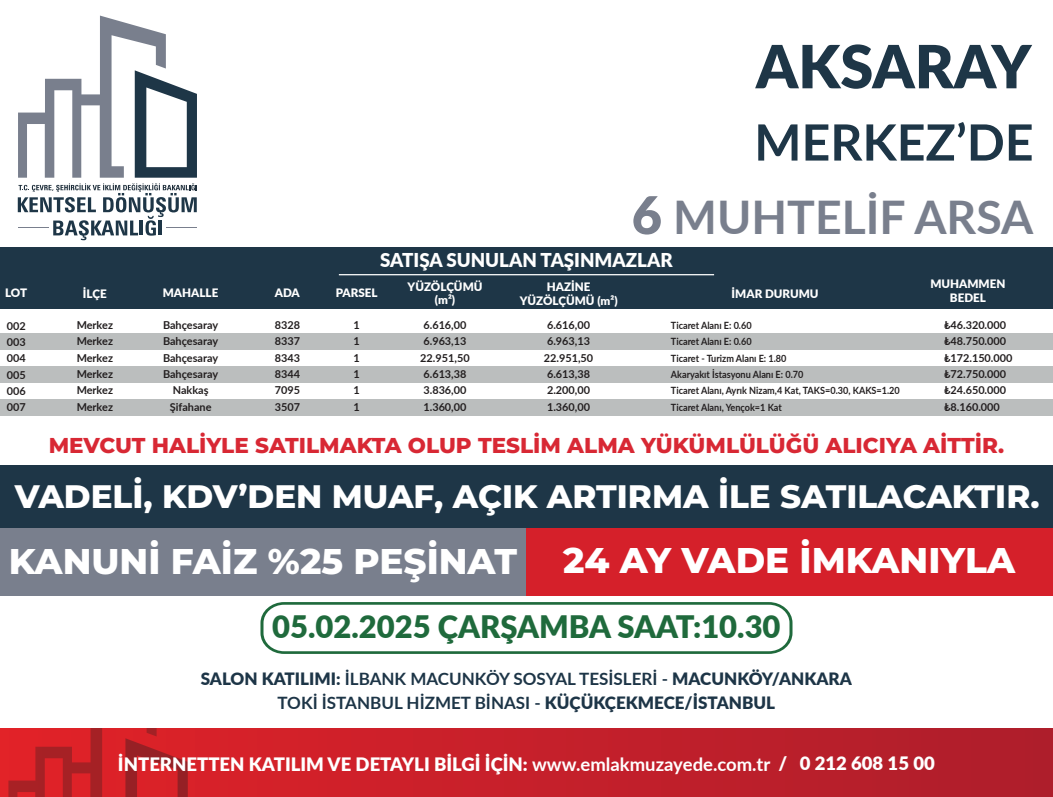
<style>
.page{position:relative;width:1053px;height:797px;background:#fff}
.page>*{position:absolute;margin:0;border:0;box-sizing:border-box;transform-origin:0 0}
.t1{font:900 59.5px "Lato";color:#1e3647}
.t2{font:700 50px "Lato";color:#1e3647}
.t3{font:700 46.38px "Lato";color:#797f8d}
.t4{font:800 35.75px "Montserrat";color:#fff}
.t5{font:800 32.5px "Montserrat";color:#fff}
.t6{font:900 31px "Lato";color:#1f6a3c}
.t7{font:800 21.5px "Montserrat";color:#d82834}
.t8{font:900 19.12px "Lato";color:#fff}
.t9{font:900 18.5px "Lato";color:#fff}
.t10{font:700 17px/24.1px "Lato";color:#1d3547;text-align:center}
.t11{font:900 11.62px/14px "Lato";color:#fff;text-align:center}
.t12{font:700 10.88px/16.2px "Lato";color:#231f20;text-align:justify}
.t13{font:700 10px/16.2px "Lato";color:#231f20;scale:.91 1}
.s1{font-weight:900;font-size:52.12px}
.s2{font-weight:900}
.s3{font-weight:700}
</style>
<div class="page">
<svg style="left:18px;top:16px;width:179px;height:224px"></svg>
<hr style="left:158px;top:220px;width:4px;height:15px;background:#1e3647">
<hr style="left:18px;top:228px;width:30px;height:1px;background:#797f8d">
<hr style="left:167px;top:228px;width:30px;height:1px;background:#797f8d">
<svg style="left:0;top:729px;width:1052px;height:68px;background:#c21f2a"></svg>
<svg style="left:8px;top:729px;width:180px;height:68px;background:#c82126"></svg>
<div style="left:0;top:465px;width:1052px;height:63px;background:#1e3647"></div>
<div style="left:0;top:528px;width:526px;height:67px;background:#797f8d"></div>
<div style="left:526px;top:528px;width:526px;height:67px;background:#d5202a"></div>
<svg style="left:260px;top:602px;width:532px;height:52px"></svg>
<div style="left:0;top:248px;width:1052px;height:61px;background:#1e3647"></div>
<div style="left:0;top:333px;width:1052px;height:17px;background:#bbbebe"></div>
<div style="left:0;top:366px;width:1052px;height:17px;background:#bbbebe"></div>
<div style="left:0;top:399px;width:1052px;height:17px;background:#bbbebe"></div>
<hr style="left:339px;top:274px;width:375px;height:1px;background:#fff">
<h1 class="t1" style="left:755px;top:22px;width:277px">AKSARAY</h1>
<h2 class="t2" style="left:754px;top:106px;width:281px">MERKEZ’DE</h2>
<h3 class="t3" style="left:631px;top:183px;width:403px"><span class="s1">6</span> MUHTELİF ARSA</h3>
<p class="t11" style="left:5px;top:285px;width:24px">LOT</p>
<p class="t12" style="left:7px;top:317px;width:20px">002<br>003<br>004<br>005<br>006<br>007</p>
<p class="t11" style="left:83px;top:286px;width:25px">İLÇE</p>
<p class="t12" style="left:77px;top:316px;width:38px">Merkez Merkez Merkez Merkez Merkez Merkez</p>
<p class="t11" style="left:163px;top:285px;width:57px">MAHALLE</p>
<p class="t12" style="left:163px;top:316px;width:57px;text-align:center">Bahçesaray<br>Bahçesaray<br>Bahçesaray<br>Bahçesaray<br>Nakkaş<br>Şifahane</p>
<p class="t11" style="left:275px;top:285px;width:27px">ADA</p>
<p class="t12" style="left:275px;top:316px;width:27px">8328<br>8337<br>8343<br>8344<br>7095<br>3507</p>
<h3 class="t8" style="left:380px;top:246px;width:294px">SATIŞA SUNULAN TAŞINMAZLAR</h3>
<p class="t11" style="left:336px;top:285px;width:43px">PARSEL</p>
<p class="t12" style="left:353px;top:316px;width:8px">1<br>1<br>1<br>1<br>1<br>1</p>
<p class="t11" style="left:407px;top:279px;width:76px">YÜZÖLÇÜMÜ (m²)</p>
<p class="t12" style="left:420px;top:316px;width:51px;text-align:left">6.616,00<br>6.963,13<br>22.951,50<br>6.613,38<br>3.836,00<br>1.360,00</p>
<p class="t11" style="left:519px;top:279px;width:99px">HAZİNE<br>YÜZÖLÇÜMÜ (m²)</p>
<p class="t12" style="left:544px;top:316px;width:51px;text-align:left">6.616,00<br>6.963,13<br>22.951,50<br>6.613,38<br>2.200,00<br>1.360,00</p>
<p class="t11" style="left:731px;top:286px;width:88px">İMAR DURUMU</p>
<p class="t13" style="left:671px;top:317px;width:253px">Ticaret Alanı E: 0.60<br>Ticaret Alanı E: 0.60<br>Ticaret - Turizm Alanı E: 1.80<br>Akaryakıt İstasyonu Alanı E: 0.70<br>Ticaret Alanı, Ayrık Nizam,4 Kat, TAKS=0.30, KAKS=1.20<br>Ticaret Alanı, Yençok=1 Kat</p>
<p class="t11" style="left:930px;top:277px;width:77px">MUHAMMEN<br>BEDEL</p>
<p class="t12" style="left:944px;top:316px;width:70px;text-align:left">₺46.320.000 ₺48.750.000 ₺172.150.000 ₺72.750.000 ₺24.650.000 ₺8.160.000</p>
<h3 class="t7" style="left:49px;top:430px;width:957px">MEVCUT HALİYLE SATILMAKTA OLUP TESLİM ALMA YÜKÜMLÜLÜĞÜ ALICIYA AİTTİR.</h3>
<h3 class="t5" style="left:15px;top:473px;width:1026px">VADELİ, KDV’DEN MUAF, AÇIK ARTIRMA İLE SATILACAKTIR.</h3>
<h3 class="t4" style="left:9px;top:535px;width:509px">KANUNİ FAİZ %25 PEŞİNAT</h3>
<h3 class="t4" style="left:563px;top:534px;width:453px">24 AY VADE İMKANIYLA</h3>
<h3 class="t6" style="left:272px;top:603px;width:510px">05.02.2025 ÇARŞAMBA SAAT:10.30</h3>
<h3 class="t10" style="left:201px;top:665px;width:652px"><span class="s2">SALON KATILIMI:</span> İLBANK MACUNKÖY SOSYAL TESİSLERİ - <span class="s2">MACUNKÖY/ANKARA<br></span>TOKİ İSTANBUL HİZMET BİNASI - <span class="s2">KÜÇÜKÇEKMECE/İSTANBUL</span></h3>
<h3 class="t9" style="left:118px;top:750px;width:818px">İNTERNETTEN KATILIM VE DETAYLI BİLGİ İÇİN: <span class="s3">www.emlakmuzayede.com.tr</span> / 0 212 608 15 00</h3>
</div>
